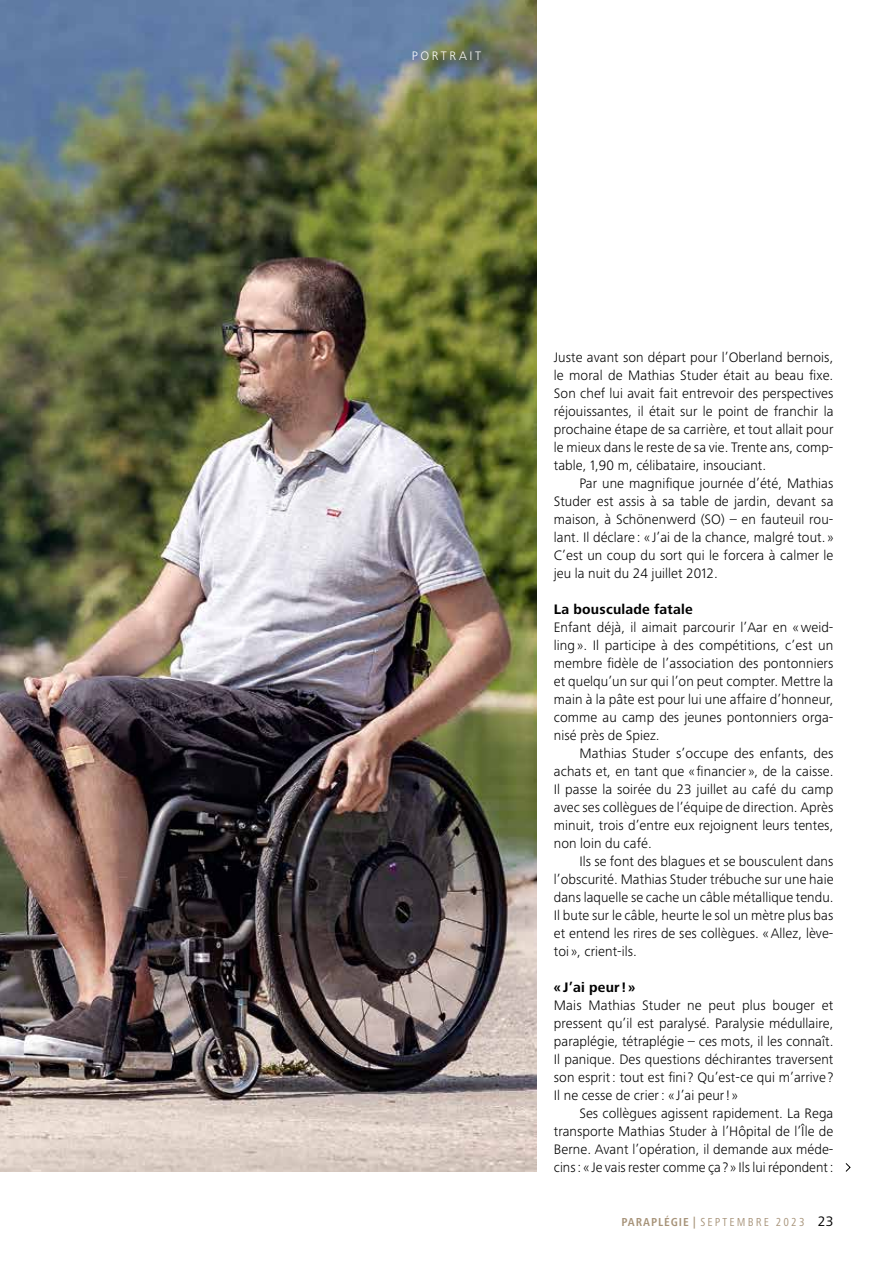
<style>
.page{position:relative;width:893px;height:1263px;background:#fff}
.page>*{position:absolute;margin:0;border:0;box-sizing:border-box;transform-origin:0 0}
.t1{font:300 14.25px/18px "Frutiger Next Pro";letter-spacing:.005em;color:#000;text-align:justify}
.t2{font:700 14.25px "Frutiger Next Pro";letter-spacing:.015em;color:#000}
.t3{font:300 12.75px "Frutiger Next Pro";letter-spacing:.2em;color:#fff}
.t4{font:condensed 12px "Frutiger Next Pro";letter-spacing:.18em;color:#a79379}
.s1{font-weight:700}
.s2{font-stretch:normal;font-size:14.25px;color:#000}
</style>
<div class="page">
<img style="left:0;top:0;width:537px;height:1172px">
<svg style="left:845px;top:1163px;width:6px;height:9px"></svg>
<p class="t3" style="left:412px;top:48px;width:71px">PORTRAIT</p>
<p class="t1" style="left:554px;top:348px;width:281px">Juste avant son départ pour l’Oberland bernois, le moral de Mathias Studer était au beau fixe.<br>Son chef lui avait fait entrevoir des perspectives réjouissantes, il était sur le point de franchir la prochaine étape de sa carrière, et tout allait pour le mieux dans le reste de sa vie. Trente ans, comp&shy;table, 1,90 m, célibataire, insouciant.</p>
<p class="t1" style="left:554px;top:474px;width:281px;text-indent:26px">Par une magnifique journée d’été, Mathias Studer est assis à sa table de jardin, devant sa maison, à Schönenwerd (SO) – en fauteuil rou&shy;lant. Il déclare : « J’ai de la chance, malgré tout. » C’est un coup du sort qui le forcera à calmer le jeu la nuit du 24 juillet 2012.</p>
<p class="t2" style="left:554px;top:601px;width:140px">La bousculade fatale</p>
<p class="t1" style="left:554px;top:618px;width:281px">Enfant déjà, il aimait parcourir l’Aar en «weid&shy;ling ». Il participe à des compétitions, c’est un membre fidèle de l’association des pontonniers et quelqu’un sur qui l’on peut compter. Mettre la main à la pâte est pour lui une affaire d’honneur, comme au camp des jeunes pontonniers orga&shy;nisé près de Spiez.</p>
<p class="t1" style="left:554px;top:744px;width:281px;text-indent:26px">Mathias Studer s’occupe des enfants, des achats et, en tant que « financier », de la caisse.<br>Il passe la soirée du 23 juillet au café du camp avec ses collègues de l’équipe de direction. Après minuit, trois d’entre eux rejoignent leurs tentes, non loin du café.</p>
<p class="t1" style="left:554px;top:852px;width:281px;text-indent:26px">Ils se font des blagues et se bousculent dans l’obscurité. Mathias Studer trébuche sur une haie dans laquelle se cache un câble métallique tendu.<br>Il bute sur le câble, heurte le sol un mètre plus bas et entend les rires de ses collègues. «Allez, lève&shy;toi », crient-ils.</p>
<p class="t2" style="left:554px;top:979px;width:83px">« J’ai peur! »</p>
<p class="t1" style="left:554px;top:996px;width:281px">Mais Mathias Studer ne peut plus bouger et pressent qu’il est paralysé. Paralysie médullaire, paraplégie, tétraplégie – ces mots, il les connaît.<br>Il panique. Des questions déchirantes traversent son esprit: tout est fini? Qu’est-ce qui m’arrive ?<br>Il ne cesse de crier: « J’ai peur! »</p>
<p class="t1" style="left:554px;top:1104px;width:281px;text-indent:26px">Ses collègues agissent rapidement. La Rega transporte Mathias Studer à l’Hôpital de l’Île de Berne. Avant l’opération, il demande aux méde&shy;cins: « Je vais rester comme ça ? » Ils lui répondent:</p>
<p class="t4" style="left:621px;top:1215px;width:213px"><span class="s1">PARAPLÉGIE |</span> SEPTEMBRE 2023 <span class="s2">23</span></p>
</div>
